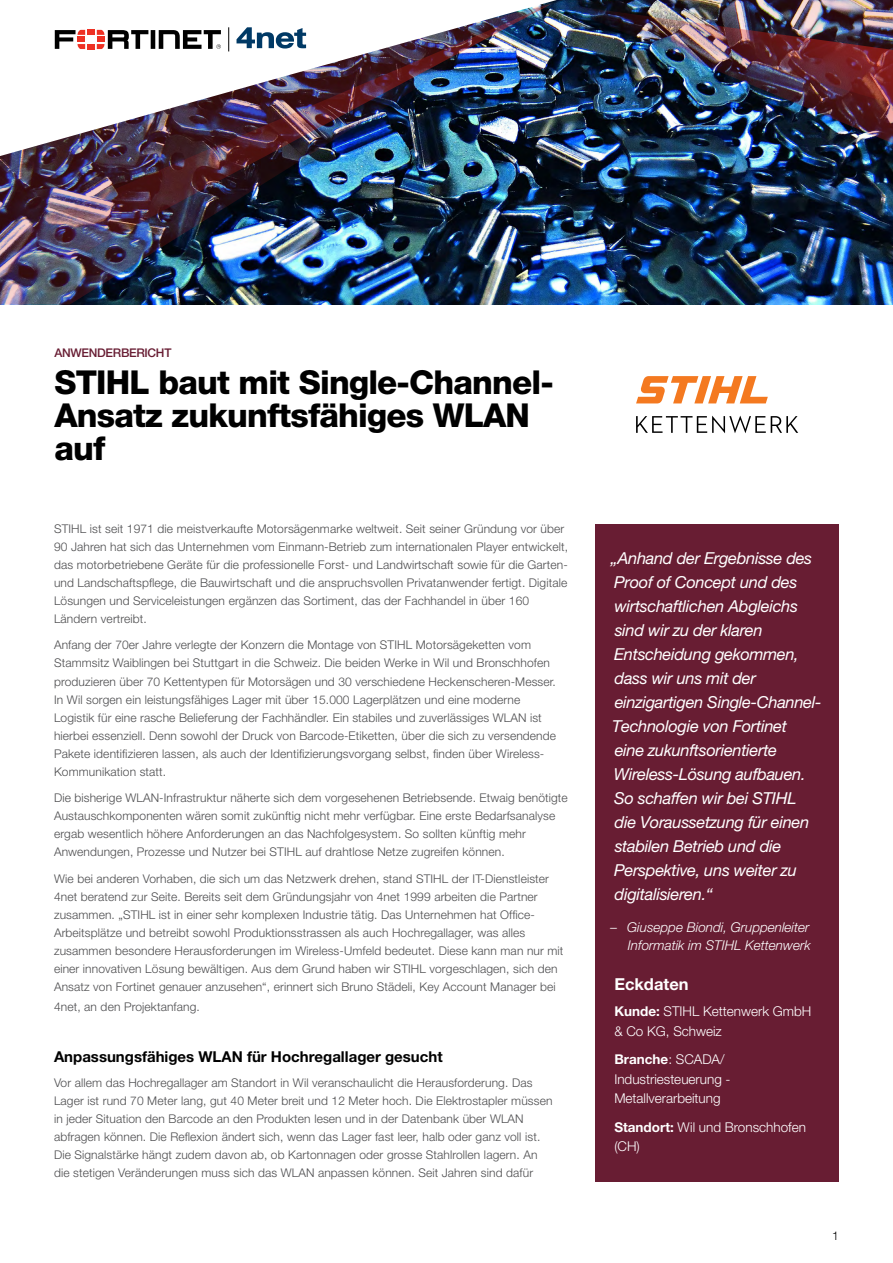
<style>
.page{position:relative;width:893px;height:1263px;background:#fff}
.page>*{position:absolute;margin:0;border:0;box-sizing:border-box;transform-origin:0 0}
.t1{font:800 33px/33px "Helvetica Neue LT Pro";letter-spacing:-.025em;color:#000}
.t2{font:italic 16.5px/24px "Helvetica Neue LT Pro";letter-spacing:-.02em;color:#fff}
.t3{font:700 16.5px "Helvetica Neue LT Pro";color:#fff}
.t4{font:700 15px "Helvetica Neue LT Pro";color:#000}
.t5{font:300 13.5px/19.5px "Helvetica Neue LT Pro";color:#fff}
.t6{font:italic 300 13.5px/18px "Helvetica Neue LT Pro";color:#fff;text-align:right}
.t7{font:300 12px/18px "Helvetica Neue LT Pro";letter-spacing:.01em;color:#4d4d4f}
.t8{font:500 12px "Helvetica Neue LT Pro";letter-spacing:-.025em;color:#681d33}
.t9{font:300 12px "Helvetica Neue LT Pro";color:#000}
.s1{font-weight:700}
</style>
<div class="page">
<img style="left:553px;top:149px;width:340px;height:156px">
<svg style="left:605px;top:0;width:288px;height:3px"></svg>
<img style="left:605px;top:3px;width:288px;height:146px">
<img style="left:0;top:160px;width:553px;height:144px">
<img style="left:0;top:0;width:605px;height:160px">
<div style="left:87px;top:30px;width:8px;height:5px;background:#ee3124"></div>
<div style="left:87px;top:44px;width:8px;height:5px;background:#ee3124"></div>
<svg style="left:55px;top:30px;width:30px;height:19px"></svg>
<svg style="left:97px;top:30px;width:124px;height:19px"></svg>
<svg style="left:237px;top:27px;width:69px;height:22px"></svg>
<svg style="left:228px;top:27px;width:1px;height:24px"></svg>
<div style="left:595px;top:524px;width:244px;height:658px;background:#681d33"></div>
<svg style="left:636px;top:376px;width:132px;height:27px"></svg>
<svg style="left:636px;top:416px;width:162px;height:17px"></svg>
<p class="t8" style="left:55px;top:346px;width:118px">ANWENDERBERICHT</p>
<h1 class="t1" style="left:55px;top:365px;width:501px">STIHL baut mit Single-Channel-<br>Ansatz zukunftsfähiges WLAN auf</h1>
<p class="t7" style="left:54px;top:519px;width:516px">STIHL ist seit 1971 die meistverkaufte Motorsägenmarke weltweit. Seit seiner Gründung vor über 90 Jahren hat sich das Unternehmen vom Einmann-Betrieb zum internationalen Player entwickelt, das motorbetriebene Geräte für die professionelle Forst- und Landwirtschaft sowie für die Garten&shy;und Landschaftspflege, die Bauwirtschaft und die anspruchsvollen Privatanwender fertigt. Digitale Lösungen und Serviceleistungen ergänzen das Sortiment, das der Fachhandel in über 160<br>Ländern vertreibt.</p>
<p class="t7" style="left:54px;top:636px;width:504px">Anfang der 70er Jahre verlegte der Konzern die Montage von STIHL Motorsägeketten vom Stammsitz Waiblingen bei Stuttgart in die Schweiz. Die beiden Werke in Wil und Bronschhofen produzieren über 70 Kettentypen für Motorsägen und 30 verschiedene Heckenscheren-Messer.<br>In Wil sorgen ein leistungsfähiges Lager mit über 15.000 Lagerplätzen und eine moderne Logistik für eine rasche Belieferung der Fachhändler. Ein stabiles und zuverlässiges WLAN ist hierbei essenziell. Denn sowohl der Druck von Barcode-Etiketten, über die sich zu versendende Pakete identifizieren lassen, als auch der Identifizierungsvorgang selbst, finden über Wireless-Kommunikation statt.</p>
<p class="t7" style="left:54px;top:789px;width:515px">Die bisherige WLAN-Infrastruktur näherte sich dem vorgesehenen Betriebsende. Etwaig benötigte Austauschkomponenten wären somit zukünftig nicht mehr verfügbar. Eine erste Bedarfsanalyse ergab wesentlich höhere Anforderungen an das Nachfolgesystem. So sollten künftig mehr Anwendungen, Prozesse und Nutzer bei STIHL auf drahtlose Netze zugreifen können.</p>
<p class="t7" style="left:54px;top:870px;width:511px">Wie bei anderen Vorhaben, die sich um das Netzwerk drehen, stand STIHL der IT-Dienstleister 4net beratend zur Seite. Bereits seit dem Gründungsjahr von 4net 1999 arbeiten die Partner zusammen. „STIHL ist in einer sehr komplexen Industrie tätig. Das Unternehmen hat Office-Arbeitsplätze und betreibt sowohl Produktionsstrassen als auch Hochregallager, was alles zusammen besondere Herausforderungen im Wireless-Umfeld bedeutet. Diese kann man nur mit einer innovativen Lösung bewältigen. Aus dem Grund haben wir STIHL vorgeschlagen, sich den Ansatz von Fortinet genauer anzusehen“, erinnert sich Bruno Städeli, Key Account Manager bei</p>
<p class="t7" style="left:54px;top:997px;width:147px">4net, an den Projektanfang.</p>
<p class="t4" style="left:54px;top:1047px;width:390px">Anpassungsfähiges WLAN für Hochregallager gesucht</p>
<p class="t7" style="left:54px;top:1073px;width:500px">Vor allem das Hochregallager am Standort in Wil veranschaulicht die Herausforderung. Das Lager ist rund 70 Meter lang, gut 40 Meter breit und 12 Meter hoch. Die Elektrostapler müssen in jeder Situation den Barcode an den Produkten lesen und in der Datenbank über WLAN abfragen können. Die Reflexion ändert sich, wenn das Lager fast leer, halb oder ganz voll ist.<br>Die Signalstärke hängt zudem davon ab, ob Kartonnagen oder grosse Stahlrollen lagern. An die stetigen Veränderungen muss sich das WLAN anpassen können. Seit Jahren sind dafür</p>
<p class="t2" style="left:611px;top:546px;width:212px">„Anhand der Ergebnisse des<br>Proof of Concept und des wirtschaftlichen Abgleichs sind wir zu der klaren<br>Entscheidung gekommen, dass wir uns mit der einzigartigen Single-Channel-<br>Technologie von Fortinet<br>eine zukunftsorientierte<br>Wireless-Lösung aufbauen.<br>So schaffen wir bei STIHL<br>die Voraussetzung für einen stabilen Betrieb und die<br>Perspektive, uns weiter zu digitalisieren.“</p>
<p class="t6" style="left:611px;top:917px;width:202px">– Giuseppe Biondi, Gruppenleiter<br>Informatik im STIHL Kettenwerk</p>
<h2 class="t3" style="left:614px;top:974px;width:76px">Eckdaten</h2>
<p class="t5" style="left:614px;top:1001px;width:199px"><span class="s1">Kunde:</span> STIHL Kettenwerk GmbH &amp; Co KG, Schweiz</p>
<p class="t5" style="left:614px;top:1049px;width:118px"><span class="s1">Branche</span>: SCADA/<br>Industriesteuerung -<br>Metallverarbeitung</p>
<p class="t5" style="left:614px;top:1117px;width:193px"><span class="s1">Standort:</span> Wil und Bronschhofen (CH)</p>
<p class="t9" style="left:832px;top:1229px;width:8px">1</p>
</div>
